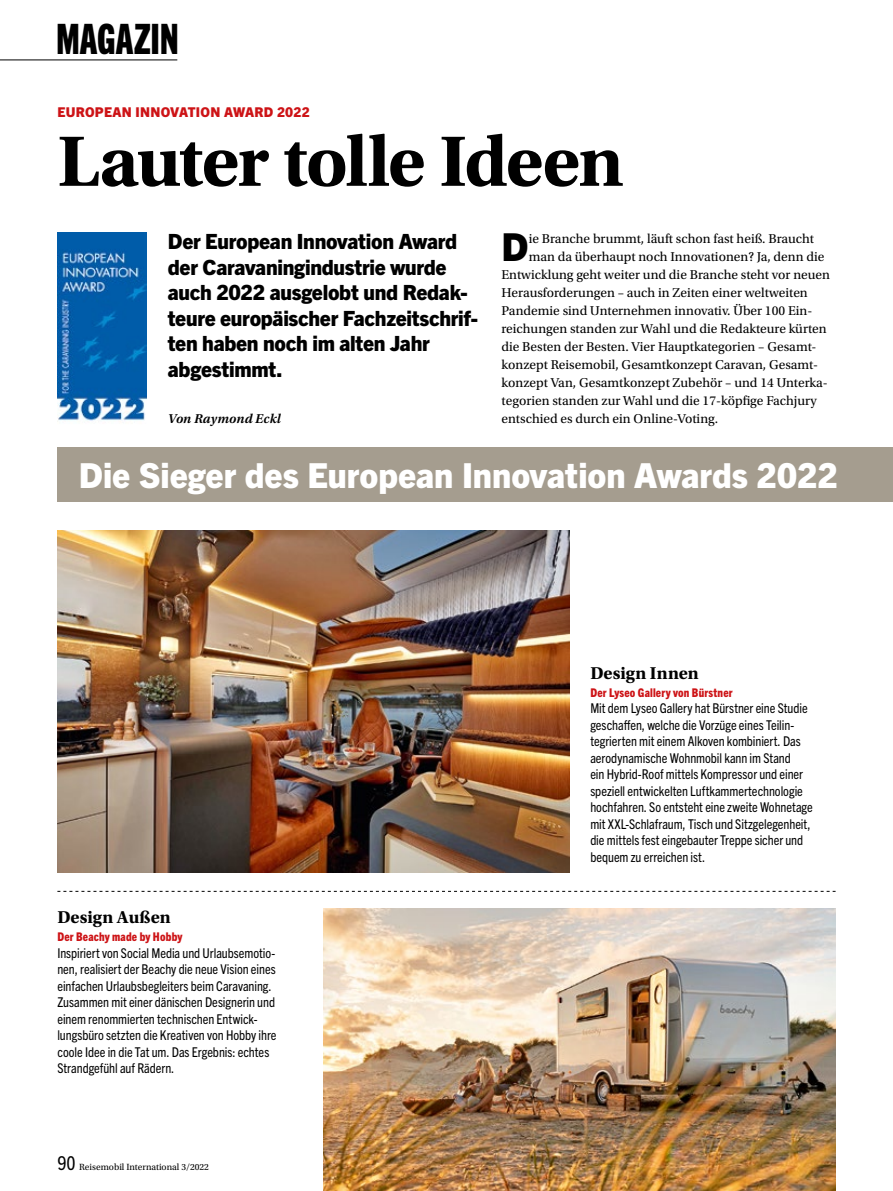
<style>
.page{position:relative;width:893px;height:1191px;background:#fff}
.page>*{position:absolute;margin:0;border:0;box-sizing:border-box;transform-origin:0 0}
.t1{font:700 75px "Utopia Std";letter-spacing:-.03em;color:#000}
.t2{font:42px "Trade Gothic Next LT Pro Hv Cm";letter-spacing:-.005em;color:#000}
.t3{font:800 38.55px "Trade Gothic Next LT Pro";color:#000}
.t4{font:800 34.5px "Trade Gothic Next LT Pro";color:#fff}
.t5{font:800 21px/25.5px "Trade Gothic Next LT Pro";letter-spacing:-.015em;color:#000}
.t6{font:700 18px "Utopia Std";color:#000}
.t7{font:condensed 13.5px/16.5px "Trade Gothic Next LT Pro";letter-spacing:-.005em;color:#000}
.t8{font:13.5px "Utopia Std";color:#000}
.t9{font:800 13.5px "Trade Gothic Next LT Pro";letter-spacing:.02em;color:#cd1316}
.t10{font:italic 600 13.5px "Utopia Std";letter-spacing:.015em;color:#000}
.t11{font:800 condensed 12px "Trade Gothic Next LT Pro";letter-spacing:.015em;color:#cd1316}
.t12{font:9.45px "Utopia Std";color:#000}
.s1{font-family:"Trade Gothic Next LT Pro";font-stretch:condensed;font-size:19.2px}
</style>
<div class="page">
<hr style="left:0;top:60px;width:177px;height:1px;background:#000">
<div style="left:57px;top:448px;width:836px;height:54px;background:#a59d8f"></div>
<img style="left:57px;top:233px;width:90px;height:189px">
<svg style="left:57px;top:891px;width:779px;height:1px"></svg>
<img style="left:57px;top:531px;width:512px;height:342px">
<img style="left:324px;top:909px;width:512px;height:282px">
<h2 class="t2" style="left:56px;top:10px;width:124px">MAGAZIN</h2>
<p class="t9" style="left:57px;top:102px;width:254px">EUROPEAN INNOVATION AWARD 2022</p>
<h1 class="t1" style="left:57px;top:118px;width:568px">Lauter tolle Ideen</h1>
<h3 class="t5" style="left:168px;top:227px;width:312px">Der European Innovation Award der Caravaningindustrie wurde auch 2022 ausgelobt und Redak&shy;teure europäischer Fachzeitschrif&shy;ten haben noch im alten Jahr abgestimmt.</h3>
<h3 class="t3" style="left:501px;top:220px;width:29px">D</h3>
<p class="t8" style="left:529px;top:231px;width:287px">ie Branche brummt, läuft schon fast heiß. Braucht</p>
<p class="t8" style="left:529px;top:249px;width:297px">man da überhaupt noch Innovationen? Ja, denn die</p>
<p class="t8" style="left:501px;top:267px;width:330px">Entwicklung geht weiter und die Branche steht vor neuen</p>
<p class="t8" style="left:501px;top:285px;width:308px">Herausforderungen – auch in Zeiten einer weltweiten</p>
<p class="t8" style="left:501px;top:303px;width:312px">Pandemie sind Unternehmen innovativ. Über 100 Ein-</p>
<p class="t8" style="left:501px;top:321px;width:327px">reichungen standen zur Wahl und die Redakteure kürten</p>
<p class="t8" style="left:501px;top:339px;width:316px">die Besten der Besten. Vier Hauptkategorien – Gesamt-</p>
<p class="t8" style="left:501px;top:357px;width:318px">konzept Reisemobil, Gesamtkonzept Caravan, Gesamt-</p>
<p class="t8" style="left:501px;top:375px;width:328px">konzept Van, Gesamtkonzept Zubehör – und 14 Unterka-</p>
<p class="t8" style="left:501px;top:393px;width:317px">tegorien standen zur Wahl und die 17-köpfige Fachjury</p>
<p class="t8" style="left:501px;top:411px;width:218px">entschied es durch ein Online-Voting.</p>
<h3 class="t4" style="left:79px;top:451px;width:761px">Die Sieger des European Innovation Awards 2022</h3>
<p class="t10" style="left:168px;top:411px;width:115px">Von Raymond Eckl</p>
<h3 class="t6" style="left:57px;top:907px;width:115px">Design Außen</h3>
<p class="t11" style="left:57px;top:928px;width:127px">Der Beachy made by Hobby</p>
<p class="t7" style="left:57px;top:943px;width:221px">Inspiriert von Social Media und Urlaubsemotio&shy;nen, realisiert der Beachy die neue Vision eines einfachen Urlaubsbegleiters beim Caravaning.<br>Zusammen mit einer dänischen Designerin und einem renommierten technischen Entwick&shy;lungsbüro setzten die Kreativen von Hobby ihre coole Idee in die Tat um. Das Ergebnis: echtes Strandgefühl auf Rädern.</p>
<p class="t12" style="left:57px;top:1161px;width:153px"><span class="s1">90</span> Reisemobil International 3/2022</p>
<h3 class="t6" style="left:590px;top:662px;width:110px">Design Innen</h3>
<p class="t11" style="left:590px;top:684px;width:144px">Der Lyseo Gallery von Bürstner</p>
<p class="t7" style="left:590px;top:699px;width:224px">Mit dem Lyseo Gallery hat Bürstner eine Studie geschaffen, welche die Vorzüge eines Teilin&shy;tegrierten mit einem Alkoven kombiniert. Das aerodynamische Wohnmobil kann im Stand<br>ein Hybrid-Roof mittels Kompressor und einer speziell entwickelten Luftkammertechnologie hochfahren. So entsteht eine zweite Wohnetage mit XXL-Schlafraum, Tisch und Sitzgelegenheit, die mittels fest eingebauter Treppe sicher und bequem zu erreichen ist.</p>
</div>
